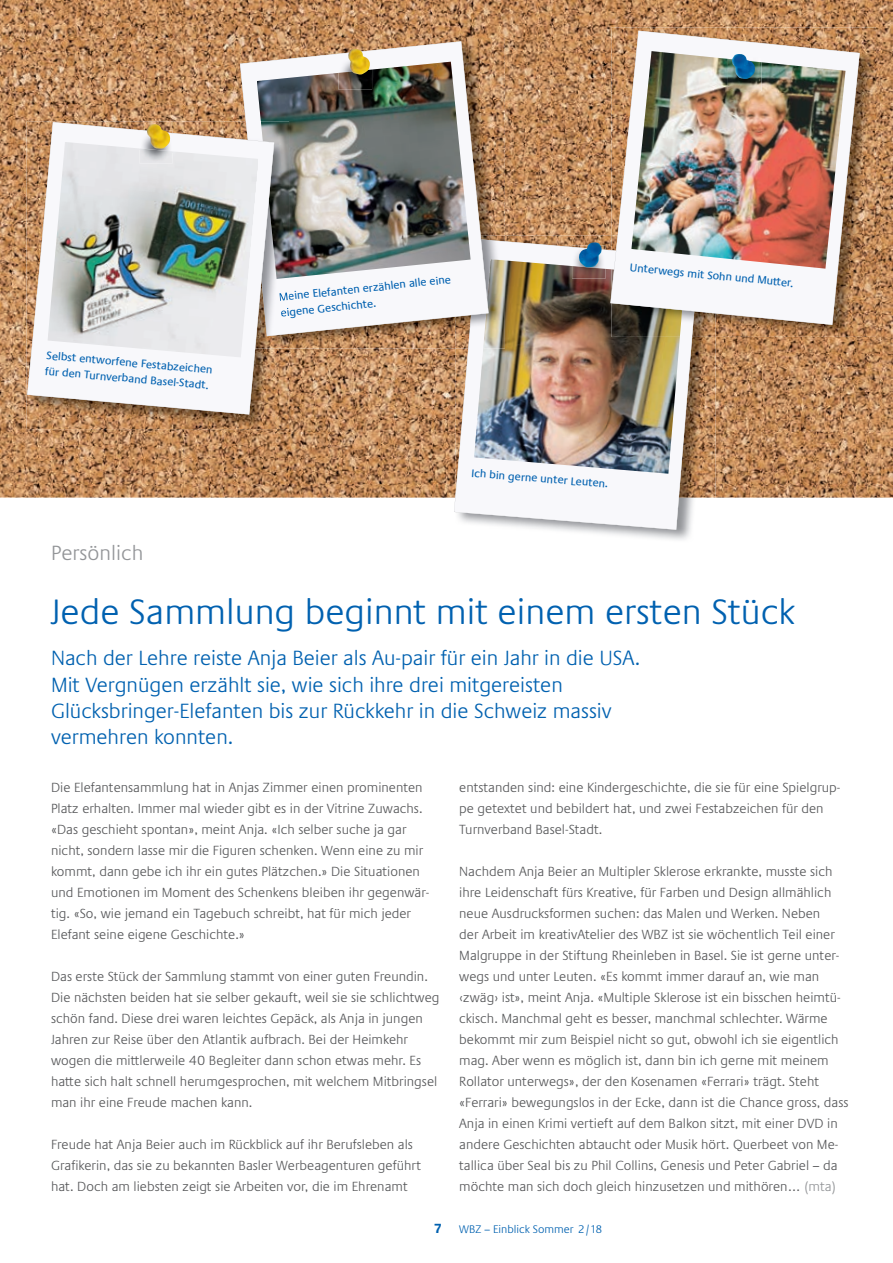
<style>
.page{position:relative;width:893px;height:1263px;background:#fff}
.page>*{position:absolute;margin:0;border:0;box-sizing:border-box;transform-origin:0 0}
.t1{font:300 36px "Praxis LT Pro";color:#0161b0}
.t2{font:300 21px/26.2px "Praxis LT Pro";color:#0161b0}
.t3{font:300 21px "Praxis LT Pro";color:#939598}
.t4{font:300 13.5px/21px "Praxis LT Pro";color:#57585a}
.t5{font:700 13.5px "Praxis LT Pro";color:#0161b0}
.t6{font:11.25px/15.8px "Praxis LT Pro";color:#0161b0}
.t7{font:300 11.25px "Praxis LT Pro";color:#0161b0}
.s1{color:#939598}
</style>
<div class="page">
<img style="left:0;top:0;width:893px;height:498px">
<img style="left:505px;top:236px;width:210px;height:304px">
<svg style="left:454px;top:239px;width:245px;height:291px"></svg>
<img style="left:474px;top:260px;width:206px;height:214px">
<img style="left:572px;top:245px;width:34px;height:2px">
<img style="left:572px;top:250px;width:34px;height:16px">
<img style="left:572px;top:247px;width:34px;height:3px">
<img style="left:572px;top:266px;width:34px;height:13px">
<img style="left:579px;top:242px;width:23px;height:25px">
<img style="left:241px;top:38px;width:264px;height:198px">
<img style="left:489px;top:236px;width:16px;height:3px">
<img style="left:489px;top:241px;width:16px;height:18px">
<img style="left:489px;top:239px;width:16px;height:2px">
<img style="left:289px;top:336px;width:166px;height:12px">
<img style="left:455px;top:336px;width:13px;height:12px">
<img style="left:471px;top:336px;width:12px;height:12px">
<img style="left:468px;top:336px;width:3px;height:12px">
<img style="left:483px;top:259px;width:22px;height:89px">
<svg style="left:240px;top:41px;width:249px;height:295px"></svg>
<img style="left:257px;top:62px;width:214px;height:216px">
<img style="left:339px;top:57px;width:33px;height:13px">
<img style="left:339px;top:70px;width:33px;height:20px">
<img style="left:348px;top:49px;width:22px;height:26px">
<img style="left:27px;top:121px;width:262px;height:308px">
<img style="left:246px;top:121px;width:43px;height:215px">
<img style="left:261px;top:121px;width:28px;height:158px">
<svg style="left:279px;top:292px;width:10px;height:9px"></svg>
<svg style="left:281px;top:308px;width:8px;height:11px"></svg>
<svg style="left:27px;top:122px;width:247px;height:292px"></svg>
<img style="left:48px;top:142px;width:210px;height:215px">
<img style="left:139px;top:130px;width:34px;height:18px">
<img style="left:142px;top:130px;width:31px;height:3px">
<img style="left:139px;top:148px;width:34px;height:16px">
<img style="left:147px;top:124px;width:23px;height:25px">
<img style="left:611px;top:28px;width:265px;height:309px">
<img style="left:694px;top:325px;width:21px;height:12px">
<img style="left:611px;top:325px;width:71px;height:12px">
<svg style="left:610px;top:31px;width:250px;height:294px"></svg>
<img style="left:631px;top:51px;width:214px;height:218px">
<img style="left:728px;top:59px;width:33px;height:32px">
<img style="left:732px;top:54px;width:23px;height:25px">
<p class="t6" style="left:47px;top:347px;width:168px;rotate:5deg">Selbst entworfene Festabzeichen für den Turnverband Basel-Stadt.</p>
<h2 class="t3" style="left:51px;top:541px;width:94px">Persönlich</h2>
<p class="t6" style="left:278px;top:289px;width:175px;rotate:-6deg">Meine Elefanten erzählen alle eine eigene Geschichte.</p>
<p class="t6" style="left:631px;top:260px;width:166px;rotate:5deg">Unterwegs mit Sohn und Mutter.</p>
<p class="t6" style="left:472px;top:466px;width:139px;rotate:4deg">Ich bin gerne unter Leuten.</p>
<h1 class="t1" style="left:50px;top:591px;width:746px">Jede Sammlung beginnt mit einem ersten Stück</h1>
<h2 class="t2" style="left:51px;top:645px;width:591px">Nach der Lehre reiste Anja Beier als Au-pair für ein Jahr in die USA.<br>Mit Vergnügen erzählt sie, wie sich ihre drei mitgereisten Glücksbringer-Elefanten bis zur Rückkehr in die Schweiz massiv vermehren konnten.</h2>
<p class="t4" style="left:51px;top:777px;width:380px">Die Elefantensammlung hat in Anjas Zimmer einen prominenten Platz erhalten. Immer mal wieder gibt es in der Vitrine Zuwachs. «Das geschieht spontan», meint Anja. «Ich selber suche ja gar nicht, sondern lasse mir die Figuren schenken. Wenn eine zu mir kommt, dann gebe ich ihr ein gutes Plätzchen.» Die Situationen und Emotionen im Moment des Schenkens bleiben ihr gegenwär&shy;tig. «So, wie jemand ein Tagebuch schreibt, hat für mich jeder Elefant seine eigene Geschichte.»</p>
<p class="t4" style="left:51px;top:966px;width:390px">Das erste Stück der Sammlung stammt von einer guten Freundin.<br>Die nächsten beiden hat sie selber gekauft, weil sie sie schlichtweg schön fand. Diese drei waren leichtes Gepäck, als Anja in jungen Jahren zur Reise über den Atlantik aufbrach. Bei der Heimkehr wogen die mittlerweile 40 Begleiter dann schon etwas mehr. Es hatte sich halt schnell herumgesprochen, mit welchem Mitbringsel man ihr eine Freude machen kann.</p>
<p class="t4" style="left:51px;top:1134px;width:372px">Freude hat Anja Beier auch im Rückblick auf ihr Berufsleben als<br>Grafikerin, das sie zu bekannten Basler Werbeagenturen geführt hat. Doch am liebsten zeigt sie Arbeiten vor, die im Ehrenamt</p>
<p class="t4" style="left:459px;top:777px;width:383px">entstanden sind: eine Kindergeschichte, die sie für eine Spielgrup&shy;pe getextet und bebildert hat, und zwei Festabzeichen für den<br>Turnverband Basel-Stadt.</p>
<p class="t4" style="left:459px;top:861px;width:391px">Nachdem Anja Beier an Multipler Sklerose erkrankte, musste sich ihre Leidenschaft fürs Kreative, für Farben und Design allmählich neue Ausdrucksformen suchen: das Malen und Werken. Neben<br>der Arbeit im kreativAtelier des WBZ ist sie wöchentlich Teil einer Malgruppe in der Stiftung Rheinleben in Basel. Sie ist gerne unter&shy;wegs und unter Leuten. «Es kommt immer darauf an, wie man ‹zwäg› ist», meint Anja. «Multiple Sklerose ist ein bisschen heimtü&shy;ckisch. Manchmal geht es besser, manchmal schlechter. Wärme bekommt mir zum Beispiel nicht so gut, obwohl ich sie eigentlich mag. Aber wenn es möglich ist, dann bin ich gerne mit meinem Rollator unterwegs», der den Kosenamen «Ferrari» trägt. Steht «Ferrari» bewegungslos in der Ecke, dann ist die Chance gross, dass Anja in einen Krimi vertieft auf dem Balkon sitzt, mit einer DVD in andere Geschichten abtaucht oder Musik hört. Querbeet von Me&shy;tallica über Seal bis zu Phil Collins, Genesis und Peter Gabriel – da möchte man sich doch gleich hinzusetzen und mithören… <span class="s1">(mta)</span></p>
<p class="t5" style="left:434px;top:1220px;width:10px">7</p>
<p class="t7" style="left:459px;top:1222px;width:145px">WBZ – Einblick Sommer 2/18</p>
</div>
